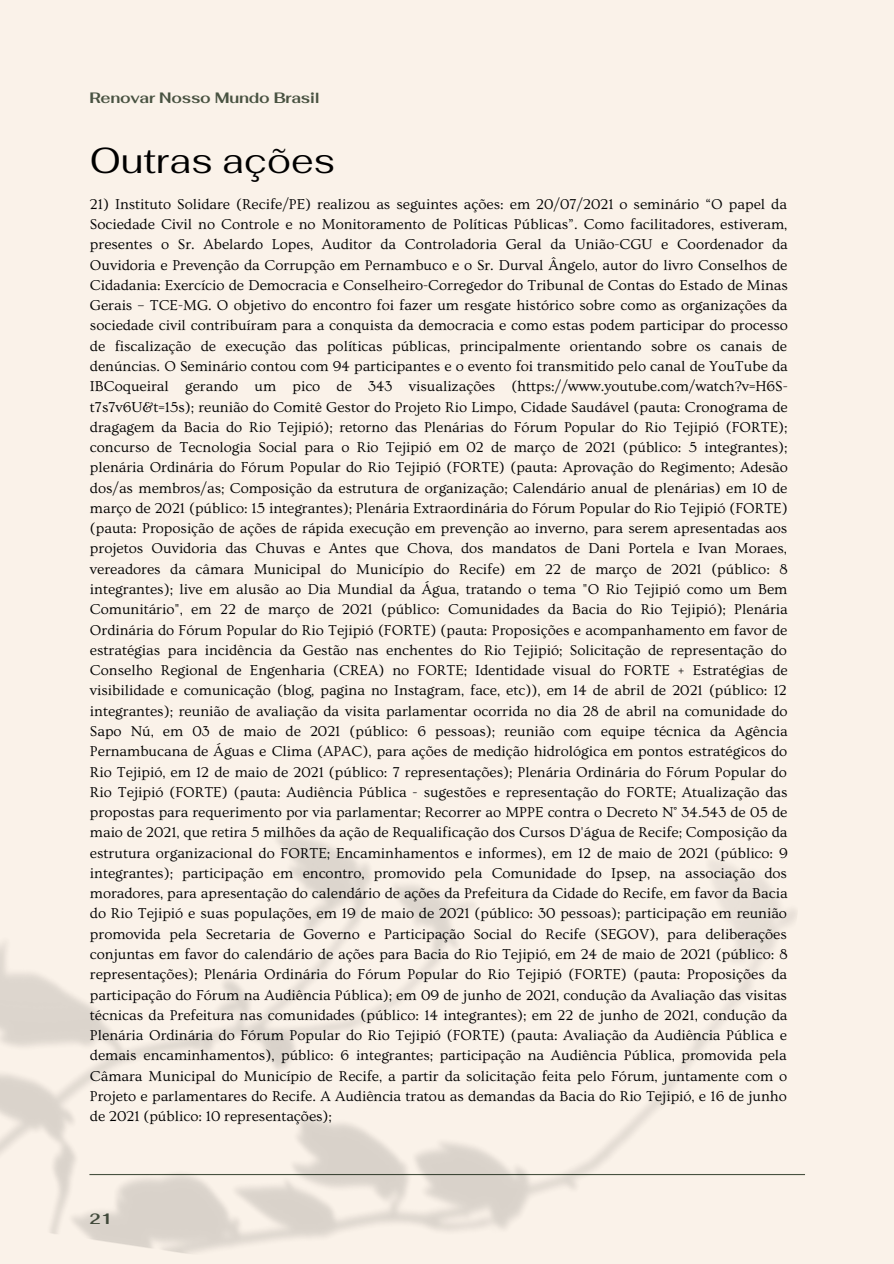
<style>
.page{position:relative;width:894px;height:1264px;background:#fff}
.page>*{position:absolute;margin:0;border:0;box-sizing:border-box;transform-origin:0 0}
.t1{font:36px "Fahkwang";color:#000}
.t2{font:15px/20.2px "Ovo";color:#000;text-align:justify}
.t3{font:700 15px "Fahkwang";letter-spacing:-.015em;color:#485241}
</style>
<div class="page">
<div style="left:0;top:0;width:893px;height:1263px;background:#faf2e9"></div>
<img style="left:0;top:836px;width:804px;height:418px">
<p class="t3" style="left:89px;top:87px;width:232px">Renovar Nosso Mundo Brasil</p>
<h1 class="t1" style="left:90px;top:136px;width:246px">Outras ações</h1>
<p class="t2" style="left:90px;top:194px;width:699px">21) Instituto Solidare (Recife/PE) realizou as seguintes ações: em 20/07/2021 o seminário “O papel da Sociedade Civil no Controle e no Monitoramento de Políticas Públicas”. Como facilitadores, estiveram, presentes o Sr. Abelardo Lopes, Auditor da Controladoria Geral da União-CGU e Coordenador da Ouvidoria e Prevenção da Corrupção em Pernambuco e o Sr. Durval Ângelo, autor do livro Conselhos de Cidadania: Exercício de Democracia e Conselheiro-Corregedor do Tribunal de Contas do Estado de Minas Gerais – TCE-MG. O objetivo do encontro foi fazer um resgate histórico sobre como as organizações da sociedade civil contribuíram para a conquista da democracia e como estas podem participar do processo de fiscalização de execução das políticas públicas, principalmente orientando sobre os canais de denúncias. O Seminário contou com 94 participantes e o evento foi transmitido pelo canal de YouTube da IBCoqueiral gerando um pico de 343 visualizações (https://www.youtube.com/watch?v=H6S&shy;t7s7v6U&amp;t=15s); reunião do Comitê Gestor do Projeto Rio Limpo, Cidade Saudável (pauta: Cronograma de dragagem da Bacia do Rio Tejipió); retorno das Plenárias do Fórum Popular do Rio Tejipió (FORTE); concurso de Tecnologia Social para o Rio Tejipió em 02 de março de 2021 (público: 5 integrantes); plenária Ordinária do Fórum Popular do Rio Tejipió (FORTE) (pauta: Aprovação do Regimento; Adesão dos/as membros/as; Composição da estrutura de organização; Calendário anual de plenárias) em 10 de março de 2021 (público: 15 integrantes); Plenária Extraordinária do Fórum Popular do Rio Tejipió (FORTE) (pauta: Proposição de ações de rápida execução em prevenção ao inverno, para serem apresentadas aos projetos Ouvidoria das Chuvas e Antes que Chova, dos mandatos de Dani Portela e Ivan Moraes, vereadores da câmara Municipal do Município do Recife) em 22 de março de 2021 (público: 8 integrantes); live em alusão ao Dia Mundial da Água, tratando o tema "O Rio Tejipió como um Bem Comunitário", em 22 de março de 2021 (público: Comunidades da Bacia do Rio Tejipió); Plenária Ordinária do Fórum Popular do Rio Tejipió (FORTE) (pauta: Proposições e acompanhamento em favor de estratégias para incidência da Gestão nas enchentes do Rio Tejipió; Solicitação de representação do Conselho Regional de Engenharia (CREA) no FORTE; Identidade visual do FORTE + Estratégias de visibilidade e comunicação (blog, pagina no Instagram, face, etc)), em 14 de abril de 2021 (público: 12 integrantes); reunião de avaliação da visita parlamentar ocorrida no dia 28 de abril na comunidade do Sapo Nú, em 03 de maio de 2021 (público: 6 pessoas); reunião com equipe técnica da Agência Pernambucana de Águas e Clima (APAC), para ações de medição hidrológica em pontos estratégicos do Rio Tejipió, em 12 de maio de 2021 (público: 7 representações); Plenária Ordinária do Fórum Popular do Rio Tejipió (FORTE) (pauta: Audiência Pública - sugestões e representação do FORTE; Atualização das propostas para requerimento por via parlamentar; Recorrer ao MPPE contra o Decreto N° 34.543 de 05 de maio de 2021, que retira 5 milhões da ação de Requalificação dos Cursos D'água de Recife; Composição da estrutura organizacional do FORTE; Encaminhamentos e informes), em 12 de maio de 2021 (público: 9 integrantes); participação em encontro, promovido pela Comunidade do Ipsep, na associação dos moradores, para apresentação do calendário de ações da Prefeitura da Cidade do Recife, em favor da Bacia do Rio Tejipió e suas populações, em 19 de maio de 2021 (público: 30 pessoas); participação em reunião promovida pela Secretaria de Governo e Participação Social do Recife (SEGOV), para deliberações conjuntas em favor do calendário de ações para Bacia do Rio Tejipió, em 24 de maio de 2021 (público: 8 representações); Plenária Ordinária do Fórum Popular do Rio Tejipió (FORTE) (pauta: Proposições da participação do Fórum na Audiência Pública); em 09 de junho de 2021, condução da Avaliação das visitas técnicas da Prefeitura nas comunidades (público: 14 integrantes); em 22 de junho de 2021, condução da Plenária Ordinária do Fórum Popular do Rio Tejipió (FORTE) (pauta: Avaliação da Audiência Pública e demais encaminhamentos), público: 6 integrantes; participação na Audiência Pública, promovida pela Câmara Municipal do Município de Recife, a partir da solicitação feita pelo Fórum, juntamente com o Projeto e parlamentares do Recife. A Audiência tratou as demandas da Bacia do Rio Tejipió, e 16 de junho de 2021 (público: 10 representações);</p>
<p class="t3" style="left:89px;top:1208px;width:24px">21</p>
</div>
